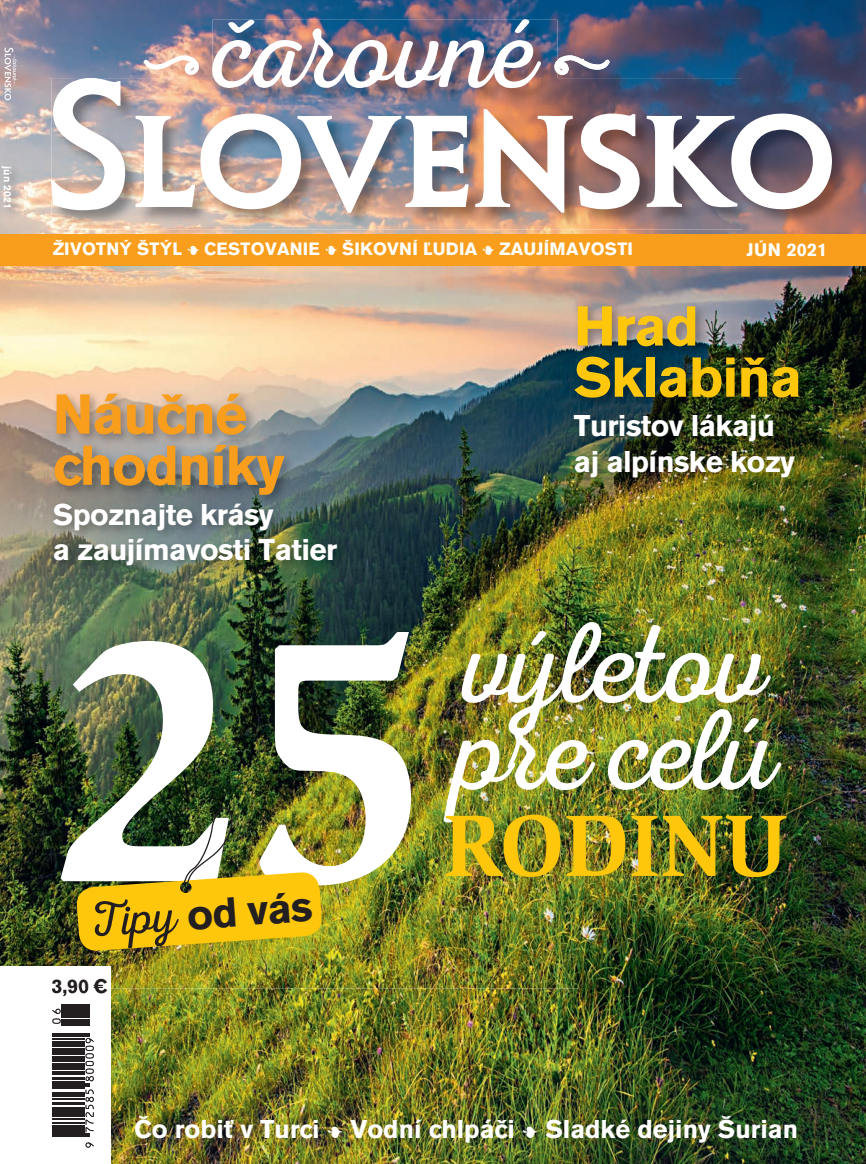
<style>
.page{position:relative;width:866px;height:1164px;background:#fff}
.page>*{position:absolute;margin:0;border:0;box-sizing:border-box;transform-origin:0 0}
.t1{font:700 360px "Slimbach Itc TOT";color:#fff}
.t2{font:115.5px/87px "Nexa Rust Script L 00";letter-spacing:-.015em;color:#fff}
.t3{font:110.55px "Nexa Rust Script L 00";color:#fff}
.t4{font:700 90px "Slimbach Itc TOT";letter-spacing:.005em;color:#fec70c}
.t5{font:55.5px/51.2px "Akzidenz Grotesk BECE Bold";letter-spacing:-.02em;color:#f89e1c}
.t6{font:55.5px/51.2px "Akzidenz Grotesk BECE Bold";letter-spacing:-.02em;color:#fec70c}
.t7{font:41.55px "Akzidenz Grotesk BECE Bold";color:#231f20}
.t8{font:29.7px/35.1px "Akzidenz Grotesk BECE Bold";letter-spacing:-.02em;color:#fff}
.t9{font:25.5px "Akzidenz Grotesk BECE Bold";color:#fff}
.t10{font:19.5px "Akzidenz Grotesk BECE Bold";color:#231f20}
.t11{font:18px "Akzidenz Grotesk BECE Bold";color:#fff}
.t12{font:17.7px "Akzidenz Grotesk BECE Bold";letter-spacing:.015em;color:#fff}
.t13{font:10.5px "Akzidenz Grotesk BECE Bold";color:#fff}
.s1{font-family:"Minion Pro";font-size:20.55px}
.s2{font-family:"Nexa Rust Script L 00";font-size:49.5px}
.s3{font-family:"Minion Pro"}
</style>
<div class="page">
<img style="left:0;top:0;width:866px;height:988px">
<div style="left:0;top:234px;width:866px;height:31px;background:#f89e1c"></div>
<div style="left:0;top:966px;width:111px;height:197px;background:#fff"></div>
<img style="left:52px;top:78px;width:797px;height:151px">
<img style="left:52px;top:79px;width:779px;height:133px">
<svg style="left:50px;top:77px;width:76px;height:134px"></svg>
<svg style="left:135px;top:115px;width:61px;height:93px"></svg>
<div style="left:200px;top:114px;width:101px;height:95px;border:2px solid #fff;border-radius:50%"></div>
<div style="left:218px;top:128px;width:65px;height:67px;border:2px solid #fff;border-radius:50%"></div>
<img style="left:297px;top:108px;width:343px;height:105px">
<svg style="left:646px;top:115px;width:92px;height:93px"></svg>
<div style="left:731px;top:114px;width:101px;height:95px;border:2px solid #fff;border-radius:50%"></div>
<div style="left:748px;top:128px;width:66px;height:67px;border:2px solid #fff;border-radius:50%"></div>
<svg style="left:143px;top:54px;width:57px;height:22px"></svg>
<img style="left:212px;top:20px;width:345px;height:85px">
<svg style="left:554px;top:55px;width:55px;height:20px"></svg>
<img style="left:0;top:162px;width:23px;height:58px">
<svg style="left:4px;top:48px;width:13px;height:52px"></svg>
<img style="left:76px;top:807px;width:247px;height:144px">
<img style="left:570px;top:302px;width:241px;height:187px">
<img style="left:50px;top:389px;width:299px;height:188px">
<img style="left:111px;top:988px;width:755px;height:175px">
<img style="left:52px;top:988px;width:55px;height:8px">
<img style="left:52px;top:996px;width:41px;height:152px">
<img style="left:52px;top:1133px;width:38px;height:3px">
<img style="left:52px;top:1125px;width:32px;height:7px">
<img style="left:52px;top:1122px;width:32px;height:1px">
<img style="left:52px;top:1118px;width:32px;height:1px">
<img style="left:52px;top:1107px;width:32px;height:8px">
<img style="left:52px;top:1102px;width:32px;height:1px">
<img style="left:52px;top:1098px;width:32px;height:1px">
<img style="left:52px;top:1091px;width:32px;height:5px">
<img style="left:52px;top:1087px;width:32px;height:1px">
<img style="left:52px;top:1083px;width:38px;height:3px">
<img style="left:52px;top:1081px;width:32px;height:1px">
<img style="left:52px;top:1077px;width:32px;height:1px">
<img style="left:52px;top:1071px;width:32px;height:3px">
<img style="left:52px;top:1068px;width:32px;height:1px">
<img style="left:52px;top:1063px;width:32px;height:3px">
<img style="left:52px;top:1056px;width:32px;height:5px">
<img style="left:52px;top:1048px;width:32px;height:5px">
<img style="left:52px;top:1038px;width:32px;height:8px">
<img style="left:52px;top:1033px;width:38px;height:3px">
<img style="left:61px;top:1003px;width:29px;height:5px">
<svg style="left:85px;top:1142px;width:9px;height:5px"></svg>
<svg style="left:85px;top:1089px;width:9px;height:43px"></svg>
<svg style="left:85px;top:1037px;width:9px;height:44px"></svg>
<svg style="left:52px;top:1008px;width:38px;height:17px"></svg>
<p class="t13" style="left:11px;top:166px;width:45px;rotate:90deg">jún 2021</p>
<h3 class="t3" style="left:213px;top:11px;width:323px">čarovné</h3>
<p class="t12" style="left:53px;top:243px;width:581px">ŽIVOTNÝ ŠTÝL <span class="s1">•</span> CESTOVANIE <span class="s1">•</span> ŠIKOVNÍ ĽUDIA <span class="s1">•</span> ZAUJÍMAVOSTI</p>
<p class="t11" style="left:746px;top:243px;width:82px">JÚN 2021</p>
<h3 class="t5" style="left:53px;top:395px;width:233px">Náučné chodníky</h3>
<p class="t8" style="left:53px;top:500px;width:286px">Spoznajte krásy<br>a zaujímavosti Tatier</p>
<h3 class="t6" style="left:574px;top:307px;width:230px">Hrad<br>Sklabiňa</h3>
<p class="t8" style="left:574px;top:412px;width:223px">Turistov lákajú aj alpínske kozy</p>
<h1 class="t1" style="left:53px;top:624px;width:382px">25</h1>
<h2 class="t2" style="left:452px;top:635px;width:328px">výletov pre celú</h2>
<h3 class="t4" style="left:443px;top:811px;width:345px">RODINU</h3>
<h3 class="t7" style="left:92px;top:906px;width:222px;rotate:-4deg"><span class="s2">Tipy</span> od vás</h3>
<p class="t10" style="left:51px;top:979px;width:57px">3,90 €</p>
<p class="t9" style="left:134px;top:1119px;width:665px">Čo robiť v Turci <span class="s3">•</span> Vodní chlpáči <span class="s3">•</span> Sladké dejiny Šurian</p>
</div>
